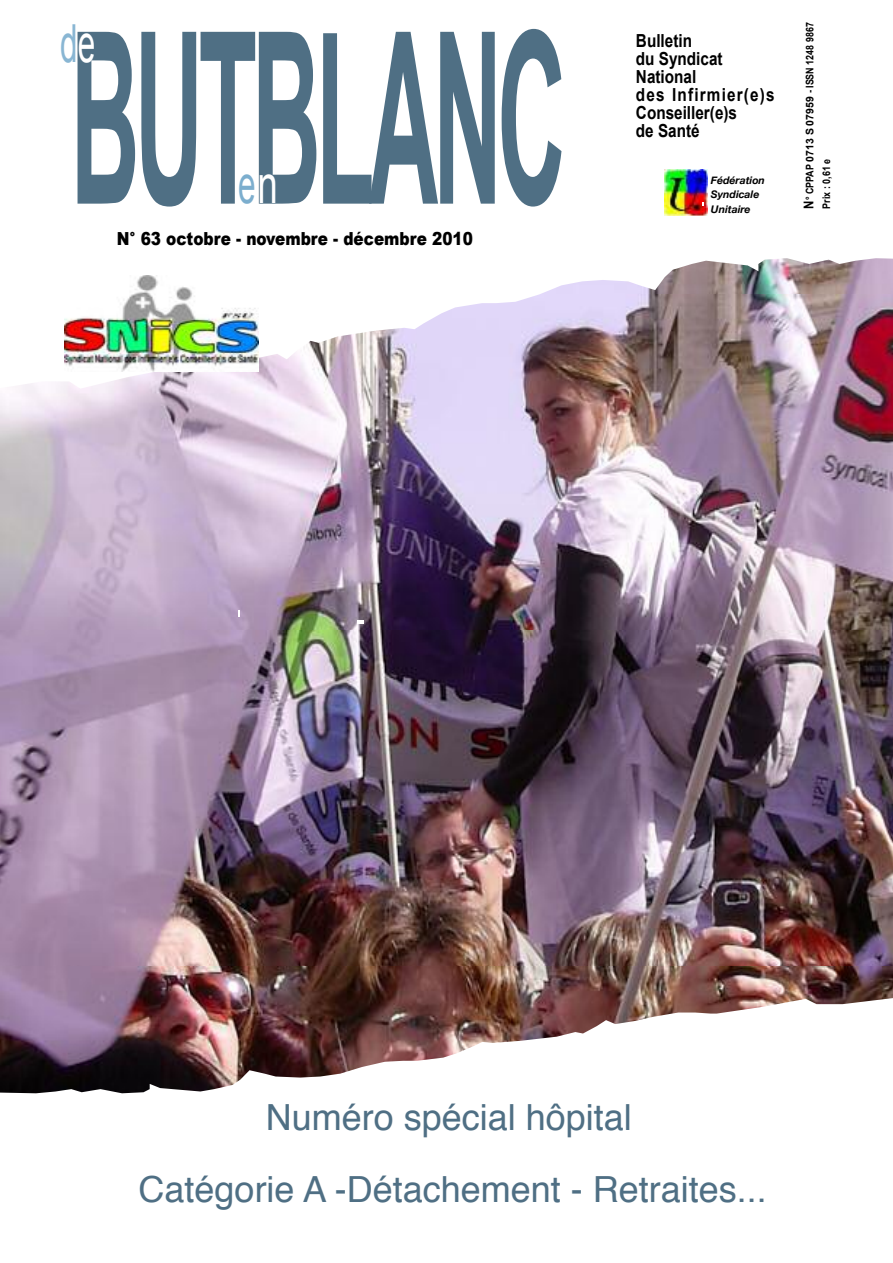
<style>
.page{position:relative;width:893px;height:1263px;background:#fff}
.page>*{position:absolute;margin:0;border:0;box-sizing:border-box;transform-origin:0 0}
.t1{font:700 240px "Arial";letter-spacing:-.055em;color:#4f6f84;scale:.4 1}
.t2{font:52.5px "Arial";color:#7caece;scale:.6 1}
.t3{font:52.5px "Arial";color:#89b6d3;scale:.6 1}
.t4{font:36px "Helvetica";color:#4f6f84}
.t5{font:700 18px/18px "Arial";color:#000;scale:.85 1}
.t6{font:900 18px "Arial";color:#000;scale:.85 1}
.t7{font:700 10.5px/16.5px "Arial";color:#000;scale:.85 1}
.t8{font:italic 700 10.5px/14.7px "Helvetica Neue";color:#000}
.s1{font-size:13.5px}
.s2{color:#fff}
</style>
<div class="page">
<img style="left:0;top:396px;width:893px;height:598px">
<svg style="left:15px;top:169px;width:878px;height:227px"></svg>
<img style="left:664px;top:170px;width:43px;height:46px">
<img style="left:64px;top:275px;width:195px;height:96px">
<img style="left:0;top:994px;width:893px;height:100px">
<svg style="left:238px;top:611px;width:2px;height:6px"></svg>
<svg style="left:357px;top:621px;width:6px;height:3px"></svg>
<div style="left:258px;top:1085px;width:381px;height:70px;background:#fff"></div>
<h1 class="t1" style="left:70px;top:-14px;width:1241px">ButBlANC</h1>
<p class="t5" style="left:636px;top:32px;width:165px">Bulletin<br>du Syndicat<br>National<br>des Infirmier(e)s<br>Conseiller(e)s<br>de Santé</p>
<p class="t7" style="left:802px;top:209px;width:221px;rotate:-90deg"><span class="s1">N</span>° CPPAP 0713 S 07959 - ISSN 1248 9867<br>Prix : 0,61 e</p>
<h2 class="t3" style="left:60px;top:14px;width:60px">d<span class="s2">e</span></h2>
<h2 class="t2" style="left:238px;top:155px;width:68px">e<span class="s2">n</span></h2>
<p class="t8" style="left:711px;top:172px;width:56px">Fédération<br>Syndicale</p>
<p class="t8" style="left:711px;top:202px;width:41px">Unitaire</p>
<p class="t6" style="left:117px;top:225px;width:421px">N° 63 octobre - novembre - décembre 2010</p>
<h3 class="t4" style="left:266px;top:1102px;width:368px">Numéro spécial hôpital</h3>
<h3 class="t4" style="left:139px;top:1174px;width:630px">Catégorie A -Détachement - Retraites...</h3>
</div>
